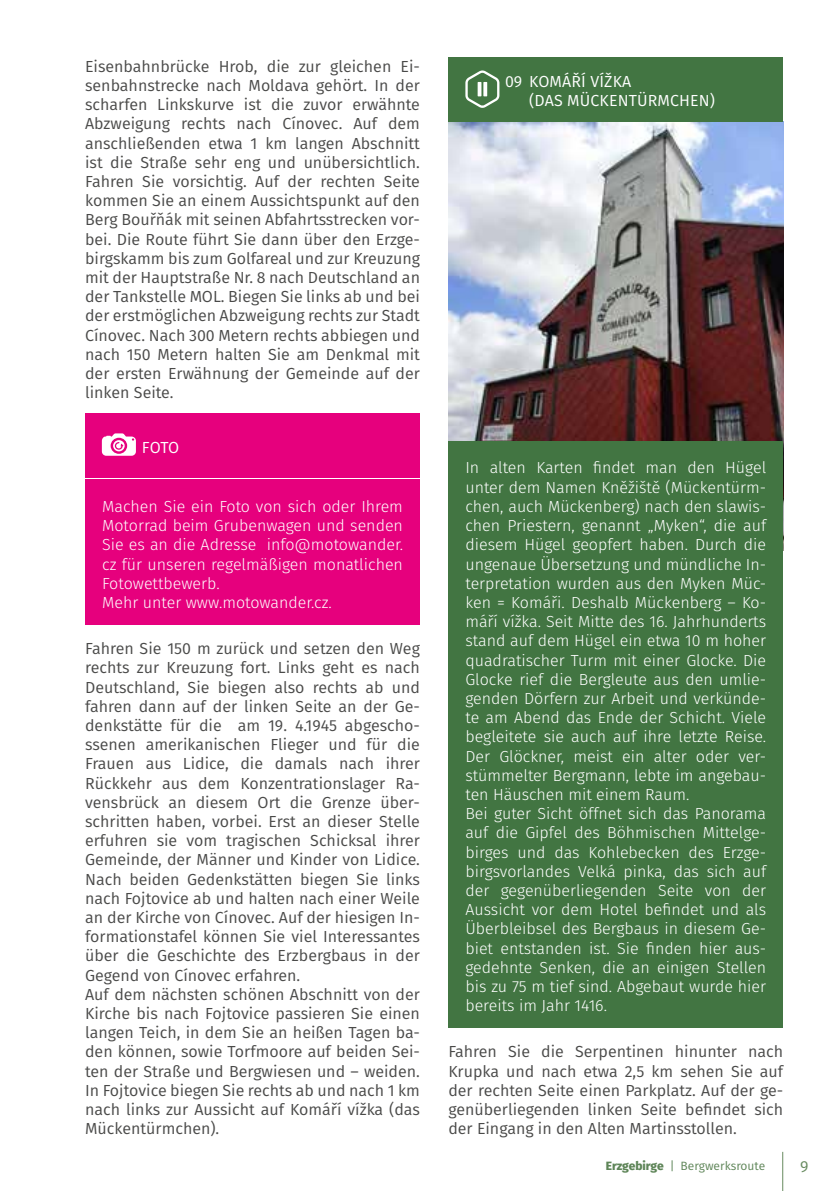
<style>
.page{position:relative;width:840px;height:1191px;background:#fff}
.page>*{position:absolute;margin:0;border:0;box-sizing:border-box;transform-origin:0 0}
.t1{font:16px/19.2px "Fira Sans";color:#4a4a49;text-align:justify}
.t2{font:300 16px/19.2px "Fira Sans";color:#fff}
.t3{font:16px/19.2px "Fira Sans";letter-spacing:.01em;color:#fff}
.t4{font:16px "Fira Sans";color:#688b60}
.t5{font:12px "Fira Sans";color:#5e8558}
.s1{font-weight:800}
</style>
<div class="page">
<hr style="left:781px;top:1151px;width:1px;height:40px;background:#688b60">
<div style="left:85px;top:413px;width:335px;height:65px;background:#e6007d"></div>
<div style="left:85px;top:480px;width:335px;height:145px;background:#e6007d"></div>
<svg style="left:102px;top:433px;width:34px;height:23px"></svg>
<img style="left:448px;top:122px;width:334px;height:319px">
<div style="left:448px;top:57px;width:334px;height:65px;background:#427542"></div>
<div style="left:448px;top:441px;width:334px;height:587px;background:#427542"></div>
<svg style="left:465px;top:70px;width:34px;height:38px"></svg>
<p class="t1" style="left:85px;top:56px;width:336px">Eisenbahnbrücke Hrob, die zur gleichen Ei&shy;senbahnstrecke nach Moldava gehört. In der scharfen Linkskurve ist die zuvor erwähnte Abzweigung rechts nach Cínovec. Auf dem anschließenden etwa 1 km langen Abschnitt ist die Straße sehr eng und unübersichtlich.<br>Fahren Sie vorsichtig. Auf der rechten Seite kommen Sie an einem Aussichtspunkt auf den Berg Bouřňák mit seinen Abfahrtsstrecken vor&shy;bei. Die Route führt Sie dann über den Erzge&shy;birgskamm bis zum Golfareal und zur Kreuzung mit der Hauptstraße Nr. 8 nach Deutschland an der Tankstelle MOL. Biegen Sie links ab und bei der erstmöglichen Abzweigung rechts zur Stadt Cínovec. Nach 300 Metern rechts abbiegen und nach 150 Metern halten Sie am Denkmal mit der ersten Erwähnung der Gemeinde auf der linken Seite.</p>
<p class="t3" style="left:142px;top:438px;width:39px">FOTO</p>
<p class="t2" style="left:102px;top:496px;width:302px">Machen Sie ein Foto von sich oder Ihrem Motorrad beim Grubenwagen und senden Sie es an die Adresse info@motowander. cz für unseren regelmäßigen monatlichen Fotowettbewerb.<br>Mehr unter www.motowander.cz.</p>
<p class="t1" style="left:85px;top:638px;width:336px;text-align:left">Fahren Sie 150 m zurück und setzen den Weg rechts zur Kreuzung fort. Links geht es nach Deutschland, Sie biegen also rechts ab und fahren dann auf der linken Seite an der Ge&shy;denkstätte für die am 19. 4.1945 abgescho&shy;ssenen amerikanischen Flieger und für die Frauen aus Lidice, die damals nach ihrer Rückkehr aus dem Konzentrationslager Ra&shy;vensbrück an diesem Ort die Grenze über&shy;schritten haben, vorbei. Erst an dieser Stelle erfuhren sie vom tragischen Schicksal ihrer Gemeinde, der Männer und Kinder von Lidice.<br>Nach beiden Gedenkstätten biegen Sie links nach Fojtovice ab und halten nach einer Weile an der Kirche von Cínovec. Auf der hiesigen In&shy;formationstafel können Sie viel Interessantes über die Geschichte des Erzbergbaus in der Gegend von Cínovec erfahren.<br>Auf dem nächsten schönen Abschnitt von der Kirche bis nach Fojtovice passieren Sie einen langen Teich, in dem Sie an heißen Tagen ba&shy;den können, sowie Torfmoore auf beiden Sei&shy;ten der Straße und Bergwiesen und – weiden.<br>In Fojtovice biegen Sie rechts ab und nach 1 km nach links zur Aussicht auf Komáří vížka (das Mückentürmchen).</p>
<p class="t3" style="left:529px;top:71px;width:187px;text-indent:-24px">09 KOMÁŘÍ VÍŽKA<br>(DAS MÜCKENTÜRMCHEN)</p>
<p class="t2" style="left:465px;top:458px;width:302px">In alten Karten findet man den Hügel unter dem Namen Kněžiště (Mückentürm&shy;chen, auch Mückenberg) nach den slawis&shy;chen Priestern, genannt „Myken“, die auf diesem Hügel geopfert haben. Durch die ungenaue Übersetzung und mündliche In&shy;terpretation wurden aus den Myken Müc&shy;ken = Komáři. Deshalb Mückenberg – Ko&shy;máří vížka. Seit Mitte des 16. Jahrhunderts stand auf dem Hügel ein etwa 10 m hoher quadratischer Turm mit einer Glocke. Die Glocke rief die Bergleute aus den umlie&shy;genden Dörfern zur Arbeit und verkünde&shy;te am Abend das Ende der Schicht. Viele begleitete sie auch auf ihre letzte Reise.<br>Der Glöckner, meist ein alter oder ver&shy;stümmelter Bergmann, lebte im angebau&shy;ten Häuschen mit einem Raum.<br>Bei guter Sicht öffnet sich das Panorama auf die Gipfel des Böhmischen Mittelge&shy;birges und das Kohlebecken des Erzge&shy;birgsvorlandes Velká pinka, das sich auf der gegenüberliegenden Seite von der Aussicht vor dem Hotel befindet und als Überbleibsel des Bergbaus in diesem Ge&shy;biet entstanden ist. Sie finden hier aus&shy;gedehnte Senken, die an einigen Stellen bis zu 75 m tief sind. Abgebaut wurde hier bereits im Jahr 1416.</p>
<p class="t1" style="left:448px;top:1042px;width:336px">Fahren Sie die Serpentinen hinunter nach Krupka und nach etwa 2,5 km sehen Sie auf der rechten Seite einen Parkplatz. Auf der ge&shy;genüberliegenden linken Seite befindet sich der Eingang in den Alten Martinsstollen.</p>
<p class="t5" style="left:605px;top:1156px;width:161px"><span class="s1">Erzgebirge</span> | Bergwerksroute</p>
<p class="t4" style="left:799px;top:1154px;width:10px">9</p>
</div>
